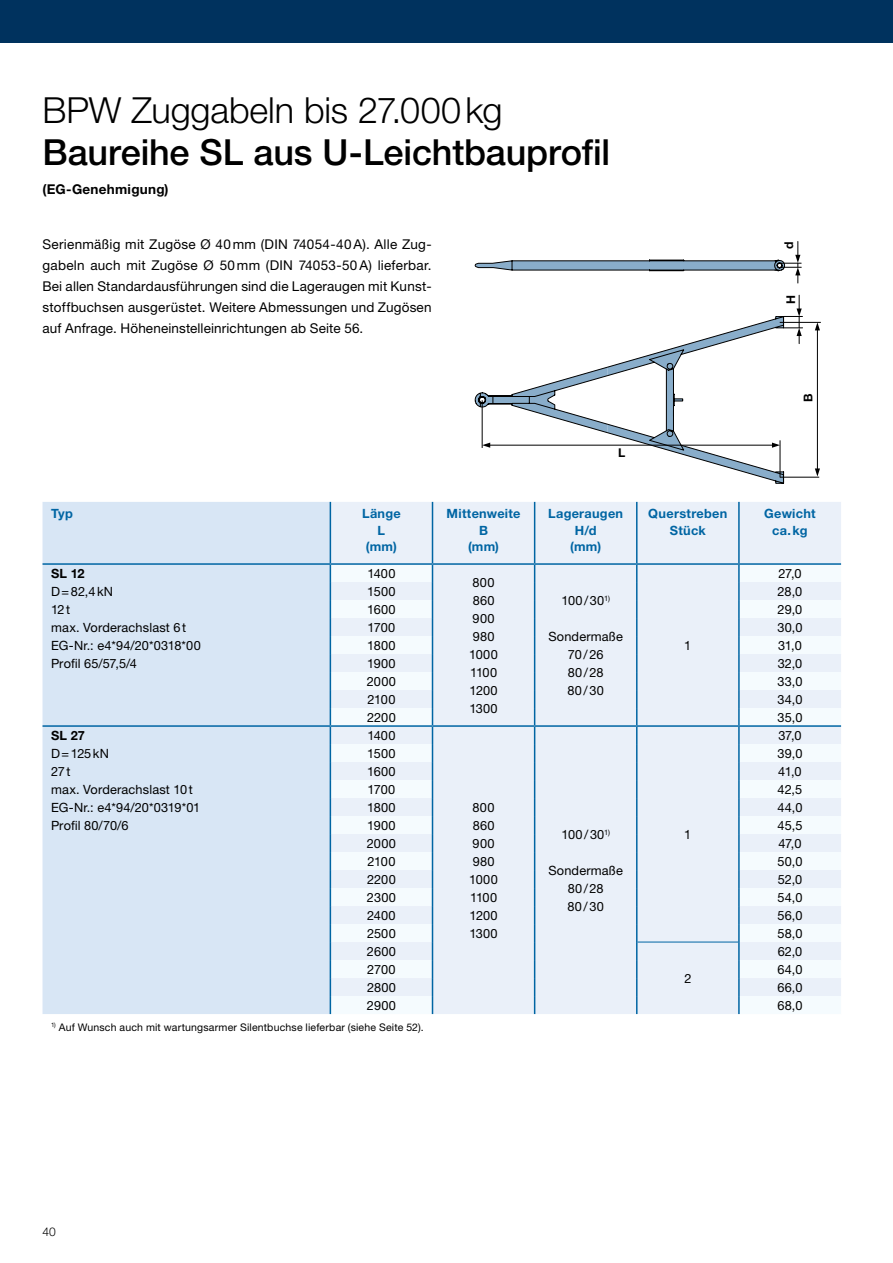
<style>
.page{position:relative;width:893px;height:1263px;background:#fff}
.page>*{position:absolute;margin:0;border:0;box-sizing:border-box;transform-origin:0 0}
.t1{font:500 36px "Helvetica Neue LT";letter-spacing:-.005em;color:#000}
.t2{font:300 36px "Helvetica Neue LT";letter-spacing:-.005em;color:#000}
.t3{font:13.5px/21px "Helvetica Neue LT";letter-spacing:.01em;color:#000;text-align:justify}
.t4{font:700 13.5px "Helvetica Neue LT";letter-spacing:.02em;color:#000}
.t5{font:12.75px/18px "Helvetica Neue LT";letter-spacing:.015em;color:#000}
.t6{font:700 12.75px/16.5px "Helvetica Neue LT";letter-spacing:.02em;color:#0065a3;text-align:center}
.t7{font:700 12.75px "Helvetica Neue LT";letter-spacing:.02em;color:#000}
.t8{font:700 12.15px "Helvetica Neue LT";color:#000}
.t9{font:300 12px "Helvetica Neue LT";color:#000}
.t10{font:10.5px "Helvetica Neue LT";letter-spacing:.02em;color:#000}
</style>
<div class="page">
<div style="left:0;top:0;width:893px;height:43px;background:#00325e"></div>
<svg style="left:475px;top:316px;width:310px;height:167px"></svg>
<hr style="left:780px;top:441px;width:1px;height:36px;background:#000">
<hr style="left:780px;top:322px;width:41px;height:1px;background:#000">
<hr style="left:817px;top:326px;width:1px;height:147px;background:#000">
<svg style="left:815px;top:322px;width:5px;height:8px"></svg>
<svg style="left:815px;top:468px;width:5px;height:8px"></svg>
<hr style="left:482px;top:400px;width:1px;height:48px;background:#000">
<hr style="left:780px;top:477px;width:39px;height:1px;background:#000">
<hr style="left:485px;top:445px;width:292px;height:1px;background:#000">
<svg style="left:482px;top:443px;width:8px;height:5px"></svg>
<svg style="left:772px;top:443px;width:8px;height:5px"></svg>
<svg style="left:475px;top:241px;width:326px;height:42px"></svg>
<svg style="left:783px;top:295px;width:20px;height:49px"></svg>
<div style="left:43px;top:502px;width:287px;height:512px;background:#d8e6f5"></div>
<div style="left:331px;top:502px;width:510px;height:61px;background:#eaf0f9"></div>
<svg style="left:331px;top:565px;width:510px;height:449px;fill:#eaf0f9"></svg>
<hr style="left:330px;top:502px;width:1px;height:61px;background:#0065a3">
<hr style="left:432px;top:502px;width:1px;height:61px;background:#0065a3">
<hr style="left:534px;top:502px;width:1px;height:61px;background:#0065a3">
<hr style="left:636px;top:502px;width:1px;height:61px;background:#0065a3">
<hr style="left:738px;top:502px;width:2px;height:61px;background:#0065a3">
<svg style="left:330px;top:565px;width:1px;height:449px"></svg>
<svg style="left:432px;top:565px;width:1px;height:449px"></svg>
<svg style="left:534px;top:565px;width:1px;height:449px"></svg>
<svg style="left:636px;top:565px;width:1px;height:449px"></svg>
<svg style="left:738px;top:565px;width:2px;height:449px"></svg>
<hr style="left:330px;top:563px;width:102px;height:2px;background:#0065a3">
<hr style="left:739px;top:563px;width:102px;height:2px;background:#0065a3">
<hr style="left:330px;top:725px;width:102px;height:2px;background:#0065a3">
<hr style="left:43px;top:563px;width:287px;height:2px;background:#0065a3">
<hr style="left:432px;top:563px;width:103px;height:2px;background:#0065a3">
<hr style="left:535px;top:563px;width:102px;height:2px;background:#0065a3">
<hr style="left:637px;top:563px;width:102px;height:2px;background:#0065a3">
<hr style="left:739px;top:725px;width:102px;height:2px;background:#0065a3">
<hr style="left:43px;top:725px;width:287px;height:2px;background:#0065a3">
<hr style="left:432px;top:725px;width:103px;height:2px;background:#0065a3">
<hr style="left:535px;top:725px;width:102px;height:2px;background:#0065a3">
<hr style="left:637px;top:725px;width:102px;height:2px;background:#0065a3">
<hr style="left:637px;top:942px;width:101px;height:1px;background:#0065a3">
<h1 class="t2" style="left:43px;top:88px;width:461px">BPW Zuggabeln bis 27.000kg</h1>
<h1 class="t1" style="left:43px;top:131px;width:569px">Baureihe SL aus U-Leichtbauprofil</h1>
<p class="t4" style="left:43px;top:181px;width:128px">(EG-Genehmigung)</p>
<p class="t3" style="left:43px;top:234px;width:391px">Serienmäßig mit Zugöse Ø 40 mm (DIN 74054-40A). Alle Zug&shy;gabeln auch mit Zugöse Ø 50 mm (DIN 74053-50A) lieferbar.<br>Bei allen Standardausführungen sind die Lageraugen mit Kunst&shy;stoffbuchsen ausgerüstet. Weitere Abmessungen und Zugösen auf Anfrage. Höheneinstelleinrichtungen ab Seite 56.</p>
<p class="t8" style="left:618px;top:445px;width:9px">L</p>
<p class="t8" style="left:781px;top:249px;width:9px;rotate:-90deg">d</p>
<p class="t8" style="left:783px;top:304px;width:10px;rotate:-90deg">H</p>
<p class="t8" style="left:801px;top:402px;width:10px;rotate:-90deg">B</p>
<p class="t6" style="left:51px;top:505px;width:23px">Typ</p>
<p class="t6" style="left:362px;top:505px;width:40px">Länge<br>L (mm)</p>
<p class="t6" style="left:447px;top:505px;width:75px">Mittenweite<br>B<br>(mm)</p>
<p class="t6" style="left:548px;top:505px;width:76px">Lageraugen<br>H/d<br>(mm)</p>
<p class="t6" style="left:648px;top:505px;width:81px">Querstreben<br>Stück</p>
<p class="t6" style="left:764px;top:505px;width:53px">Gewicht ca.kg</p>
<p class="t7" style="left:51px;top:566px;width:35px">SL 12</p>
<p class="t5" style="left:51px;top:582px;width:151px">D=82,4kN<br>12t<br>max. Vorderachslast 6t<br>EG-Nr.: e4*94/20*0318*00<br>Profil 65/57,5/4</p>
<p class="t5" style="left:778px;top:564px;width:25px">27,0</p>
<p class="t5" style="left:367px;top:564px;width:30px">1400</p>
<p class="t5" style="left:469px;top:574px;width:30px">800<br>860<br>900<br>980<br>1000<br>1100<br>1200<br>1300</p>
<p class="t5" style="left:367px;top:582px;width:30px">1500</p>
<p class="t5" style="left:778px;top:582px;width:26px">28,0</p>
<p class="t5" style="left:367px;top:600px;width:30px">1600</p>
<p class="t5" style="left:778px;top:600px;width:26px">29,0</p>
<p class="t5" style="left:368px;top:618px;width:29px">1700</p>
<p class="t5" style="left:777px;top:618px;width:26px">30,0</p>
<p class="t5" style="left:367px;top:636px;width:30px">1800</p>
<p class="t5" style="left:778px;top:636px;width:25px">31,0</p>
<p class="t5" style="left:367px;top:654px;width:30px">1900</p>
<p class="t5" style="left:778px;top:654px;width:26px">32,0</p>
<p class="t5" style="left:367px;top:672px;width:31px">2000</p>
<p class="t5" style="left:777px;top:672px;width:27px">33,0</p>
<p class="t5" style="left:367px;top:690px;width:29px">2100</p>
<p class="t5" style="left:777px;top:690px;width:26px">34,0</p>
<p class="t5" style="left:367px;top:708px;width:30px">2200</p>
<p class="t5" style="left:777px;top:708px;width:26px">35,0</p>
<p class="t5" style="left:561px;top:591px;width:50px">100/30<sup>1)</sup></p>
<p class="t5" style="left:548px;top:627px;width:76px;text-align:center">Sondermaße<br>70/26<br>80/28<br>80/30</p>
<p class="t5" style="left:684px;top:636px;width:9px">1</p>
<p class="t5" style="left:778px;top:726px;width:25px">37,0</p>
<p class="t7" style="left:51px;top:728px;width:36px">SL 27</p>
<p class="t5" style="left:51px;top:744px;width:151px">D=125kN<br>27t<br>max. Vorderachslast 10t<br>EG-Nr.: e4*94/20*0319*01<br>Profil 80/70/6</p>
<p class="t5" style="left:367px;top:726px;width:30px">1400</p>
<p class="t5" style="left:367px;top:744px;width:30px">1500</p>
<p class="t5" style="left:778px;top:744px;width:26px">39,0</p>
<p class="t5" style="left:367px;top:762px;width:30px">1600</p>
<p class="t5" style="left:778px;top:762px;width:25px">41,0</p>
<p class="t5" style="left:368px;top:780px;width:29px">1700</p>
<p class="t5" style="left:778px;top:780px;width:26px">42,5</p>
<p class="t5" style="left:367px;top:798px;width:30px">1800</p>
<p class="t5" style="left:777px;top:798px;width:26px">44,0</p>
<p class="t5" style="left:367px;top:816px;width:30px">1900</p>
<p class="t5" style="left:777px;top:816px;width:27px">45,5</p>
<p class="t5" style="left:367px;top:834px;width:31px">2000</p>
<p class="t5" style="left:778px;top:834px;width:25px">47,0</p>
<p class="t5" style="left:367px;top:852px;width:29px">2100</p>
<p class="t5" style="left:778px;top:852px;width:26px">50,0</p>
<p class="t5" style="left:367px;top:870px;width:30px">2200</p>
<p class="t5" style="left:778px;top:870px;width:26px">52,0</p>
<p class="t5" style="left:367px;top:888px;width:30px">2300</p>
<p class="t5" style="left:777px;top:888px;width:26px">54,0</p>
<p class="t5" style="left:367px;top:906px;width:30px">2400</p>
<p class="t5" style="left:777px;top:906px;width:26px">56,0</p>
<p class="t5" style="left:367px;top:924px;width:30px">2500</p>
<p class="t5" style="left:777px;top:924px;width:26px">58,0</p>
<p class="t5" style="left:367px;top:942px;width:30px">2600</p>
<p class="t5" style="left:684px;top:969px;width:9px">2</p>
<p class="t5" style="left:469px;top:799px;width:30px">800<br>860<br>900<br>980<br>1000<br>1100<br>1200<br>1300</p>
<p class="t5" style="left:561px;top:825px;width:50px">100/30<sup>1)</sup></p>
<p class="t5" style="left:548px;top:861px;width:76px;text-align:center">Sondermaße<br>80/28<br>80/30</p>
<p class="t5" style="left:684px;top:825px;width:9px">1</p>
<p class="t5" style="left:778px;top:942px;width:26px">62,0</p>
<p class="t5" style="left:367px;top:960px;width:30px">2700</p>
<p class="t5" style="left:777px;top:960px;width:27px">64,0</p>
<p class="t5" style="left:367px;top:978px;width:30px">2800</p>
<p class="t5" style="left:777px;top:978px;width:27px">66,0</p>
<p class="t5" style="left:367px;top:996px;width:31px">2900</p>
<p class="t5" style="left:777px;top:996px;width:27px">68,0</p>
<p class="t10" style="left:51px;top:1021px;width:374px"><sup>1)</sup> Auf Wunsch auch mit wartungsarmer Silentbuchse lieferbar (siehe Seite 52).</p>
<p class="t9" style="left:43px;top:1225px;width:15px">40</p>
</div>
